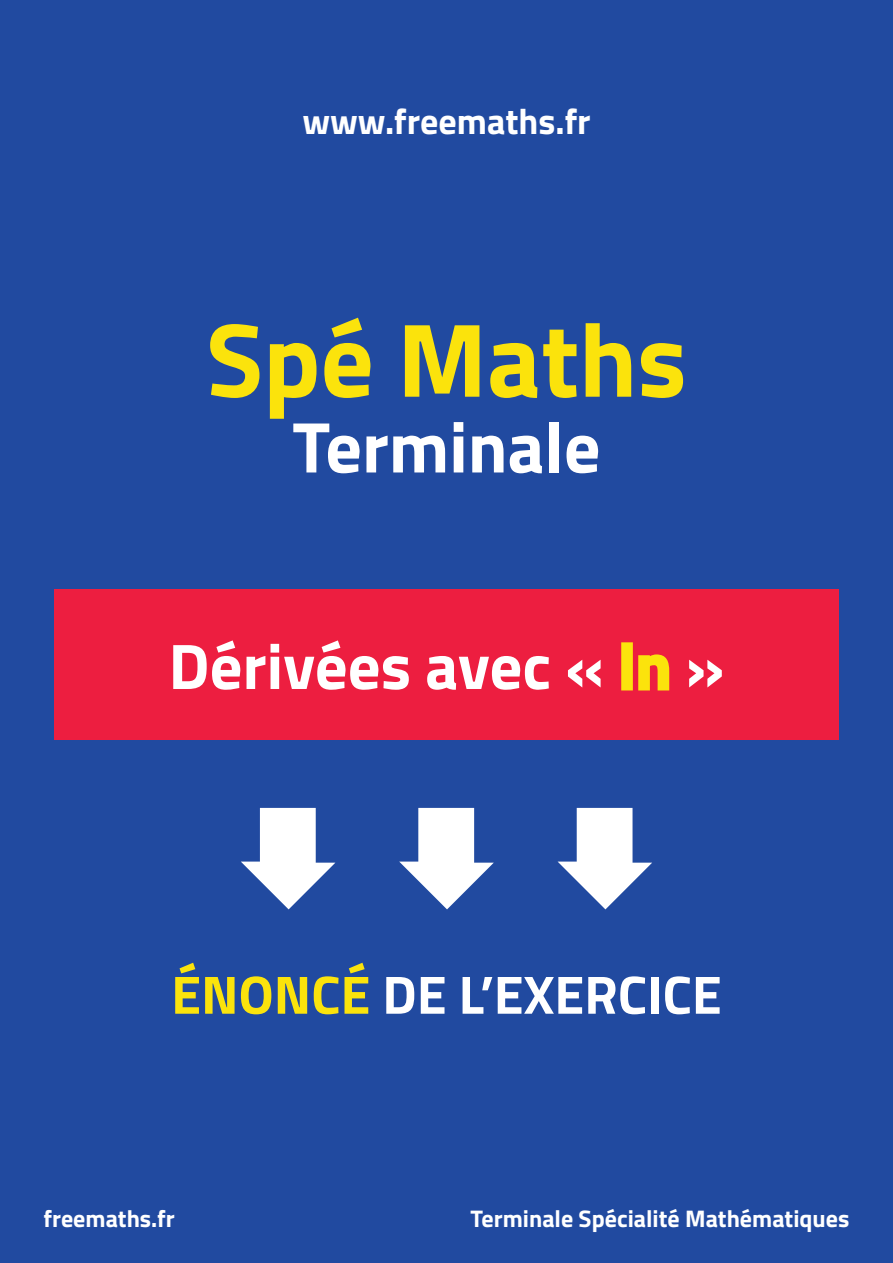
<style>
.page{position:relative;width:893px;height:1263px;background:#214aa0}
.page>*{position:absolute;margin:0;border:0;box-sizing:border-box;transform-origin:0 0}
.t1{font:700 105px "Titillium";color:#fbe30c}
.t2{font:700 72px "Titillium";color:#fff}
.t3{font:700 64.5px "Titillium";color:#fff}
.t4{font:700 54px "Titillium";color:#fff}
.t5{font:700 36px "Titillium";color:#fff}
.t6{font:700 24px "Titillium";color:#fff}
.s1{color:#fbe30c}
</style>
<div class="page">
<svg style="left:241px;top:808px;width:94px;height:101px"></svg>
<svg style="left:399px;top:808px;width:95px;height:101px"></svg>
<svg style="left:558px;top:808px;width:94px;height:101px"></svg>
<div style="left:54px;top:589px;width:785px;height:151px;background:#ed1e40"></div>
<div style="left:621px;top:642px;width:12px;height:48px;border:3px solid #fbe30c"></div>
<svg style="left:638px;top:654px;width:32px;height:37px"></svg>
<h3 class="t5" style="left:302px;top:94px;width:290px">www.freemaths.fr</h3>
<h1 class="t1" style="left:206px;top:280px;width:482px">Spé Maths</h1>
<h2 class="t2" style="left:292px;top:392px;width:310px">Terminale</h2>
<p class="t3" style="left:168px;top:617px;width:557px">Dérivées avec « <span class="s1">ln</span> »</p>
<p class="t4" style="left:171px;top:953px;width:552px"><span class="s1">ÉNONCÉ</span> DE L’EXERCICE</p>
<p class="t6" style="left:44px;top:1200px;width:133px">freemaths.fr</p>
<p class="t6" style="left:471px;top:1200px;width:380px">Terminale Spécialité Mathématiques</p>
</div>
